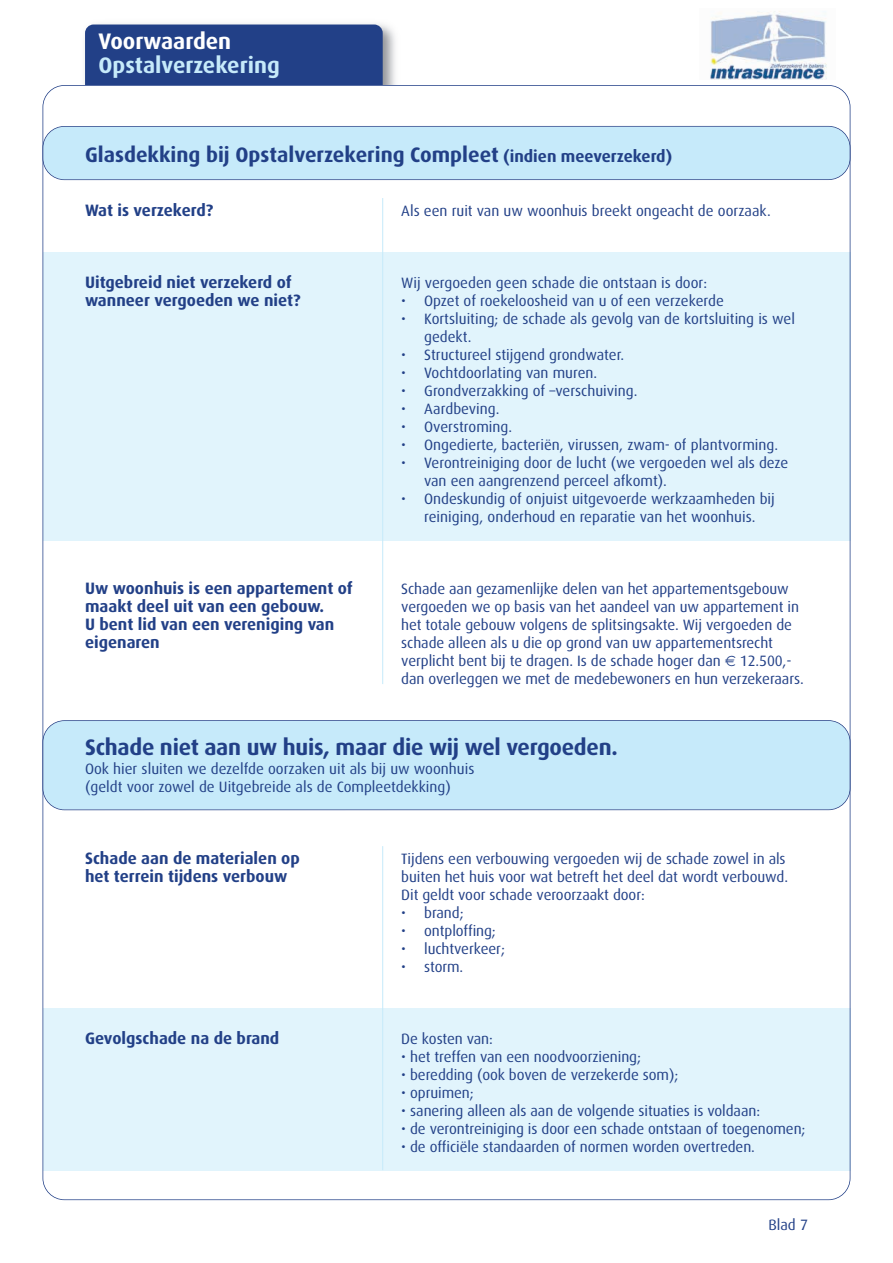
<style>
.page{position:relative;width:893px;height:1263px;background:#fff}
.page>*{position:absolute;margin:0;border:0;box-sizing:border-box;transform-origin:0 0}
.t1{font:700 22.5px "Dax";letter-spacing:-.01em;color:#224087}
.t2{font:700 22.5px "Dax";color:#c6eafa}
.t3{font:700 22.5px "Dax";color:#fff}
.t4{font:700 21px "Dax";color:#224087}
.t5{font:700 16.5px/18px "Dax";color:#224087}
.t6{font:15px/18px "Dax";letter-spacing:-.005em;color:#224087}
.s1{font-size:16.5px}
</style>
<div class="page">
<div style="left:43px;top:252px;width:807px;height:288px;background:#e1f4fc"></div>
<div style="left:43px;top:1008px;width:807px;height:162px;background:#e1f4fc"></div>
<img style="left:85px;top:24px;width:310px;height:61px">
<div style="left:85px;top:25px;width:298px;height:80px;background:#224087;border-radius:9px"></div>
<div style="left:67px;top:85px;width:351px;height:41px;background:#fff"></div>
<img style="left:710px;top:11px;width:117px;height:68px">
<div style="left:43px;top:127px;width:807px;height:52px;background:#c6eafa;border-radius:21px"></div>
<div style="left:43px;top:126px;width:807px;height:54px;border:2px solid #224087;border-radius:22px"></div>
<div style="left:43px;top:721px;width:807px;height:88px;background:#c6eafa;border-radius:21px"></div>
<div style="left:42px;top:720px;width:808px;height:90px;border:2px solid #224087;border-radius:22px"></div>
<hr style="left:382px;top:198px;width:1px;height:486px;background:#c6eafa">
<hr style="left:382px;top:846px;width:1px;height:324px;background:#c6eafa">
<h1 class="t3" style="left:99px;top:31px;width:134px">Voorwaarden</h1>
<h1 class="t2" style="left:99px;top:55px;width:183px">Opstalverzekering</h1>
<h2 class="t4" style="left:85px;top:146px;width:589px">Glasdekking bij Opstalverzekering Compleet <span class="s1">(indien meeverzekerd)</span></h2>
<p class="t5" style="left:85px;top:202px;width:130px">Wat is verzekerd?</p>
<p class="t6" style="left:401px;top:203px;width:371px">Als een ruit van uw woonhuis breekt ongeacht de oorzaak.</p>
<p class="t5" style="left:85px;top:274px;width:217px">Uitgebreid niet verzekerd of wanneer vergoeden we niet?</p>
<p class="t5" style="left:85px;top:580px;width:269px">Uw woonhuis is een appartement of maakt deel uit van een gebouw.<br>U bent lid van een vereniging van eigenaren</p>
<p class="t6" style="left:401px;top:275px;width:307px">Wij vergoeden geen schade die ontstaan is door:</p>
<p class="t6" style="left:401px;top:293px;width:324px">• Opzet of roekeloosheid van u of een verzekerde</p>
<p class="t6" style="left:424px;top:311px;width:372px;text-indent:-23px">• Kortsluiting; de schade als gevolg van de kortsluiting is wel gedekt.</p>
<p class="t6" style="left:401px;top:347px;width:224px">• Structureel stijgend grondwater.</p>
<p class="t6" style="left:401px;top:365px;width:198px">• Vochtdoorlating van muren.</p>
<p class="t6" style="left:401px;top:383px;width:238px">• Grondverzakking of –verschuiving.</p>
<p class="t6" style="left:401px;top:401px;width:100px">• Aardbeving.</p>
<p class="t6" style="left:401px;top:419px;width:112px">• Overstroming.</p>
<p class="t6" style="left:401px;top:437px;width:378px">• Ongedierte, bacteriën, virussen, zwam- of plantvorming.</p>
<p class="t6" style="left:424px;top:455px;width:366px;text-indent:-23px">• Verontreiniging door de lucht (we vergoeden wel als deze van een aangrenzend perceel afkomt).</p>
<p class="t6" style="left:401px;top:491px;width:375px;text-align:center">• Ondeskundig of onjuist uitgevoerde werkzaamheden bij reiniging, onderhoud en reparatie van het woonhuis.</p>
<p class="t6" style="left:401px;top:581px;width:399px">Schade aan gezamenlijke delen van het appartementsgebouw vergoeden we op basis van het aandeel van uw appartement in het totale gebouw volgens de splitsingsakte. Wij vergoeden de schade alleen als u die op grond van uw appartementsrecht verplicht bent bij te dragen. Is de schade hoger dan</p>
<p class="t6" style="left:401px;top:653px;width:404px;text-indent:339px">12.500,- dan overleggen we met de medebewoners en hun verzekeraars.</p>
<h1 class="t1" style="left:85px;top:737px;width:534px">Schade niet aan uw huis, maar die wij wel vergoeden.</h1>
<p class="t6" style="left:85px;top:761px;width:391px">Ook hier sluiten we dezelfde oorzaken uit als bij uw woonhuis (geldt voor zowel de Uitgebreide als de Compleetdekking)</p>
<p class="t5" style="left:85px;top:850px;width:216px">Schade aan de materialen op het terrein tijdens verbouw</p>
<p class="t5" style="left:85px;top:1030px;width:196px">Gevolgschade na de brand</p>
<p class="t6" style="left:401px;top:851px;width:388px">Tijdens een verbouwing vergoeden wij de schade zowel in als buiten het huis voor wat betreft het deel dat wordt verbouwd.<br>Dit geldt voor schade veroorzaakt door:</p>
<p class="t6" style="left:401px;top:905px;width:64px">• brand;</p>
<p class="t6" style="left:401px;top:923px;width:96px">• ontploffing;</p>
<p class="t6" style="left:401px;top:941px;width:105px">• luchtverkeer;</p>
<p class="t6" style="left:401px;top:959px;width:64px">• storm.</p>
<p class="t6" style="left:401px;top:1031px;width:93px">De kosten van:</p>
<p class="t6" style="left:401px;top:1049px;width:241px">• het treffen van een noodvoorziening;</p>
<p class="t6" style="left:401px;top:1067px;width:279px">• beredding (ook boven de verzekerde som);</p>
<p class="t6" style="left:401px;top:1085px;width:74px">• opruimen;</p>
<p class="t6" style="left:401px;top:1103px;width:360px">• sanering alleen als aan de volgende situaties is voldaan:</p>
<p class="t6" style="left:401px;top:1121px;width:406px">• de verontreiniging is door een schade ontstaan of toegenomen;</p>
<p class="t6" style="left:401px;top:1139px;width:355px">• de officiële standaarden of normen worden overtreden.</p>
<p class="t6" style="left:768px;top:1217px;width:41px">Blad 7</p>
</div>
